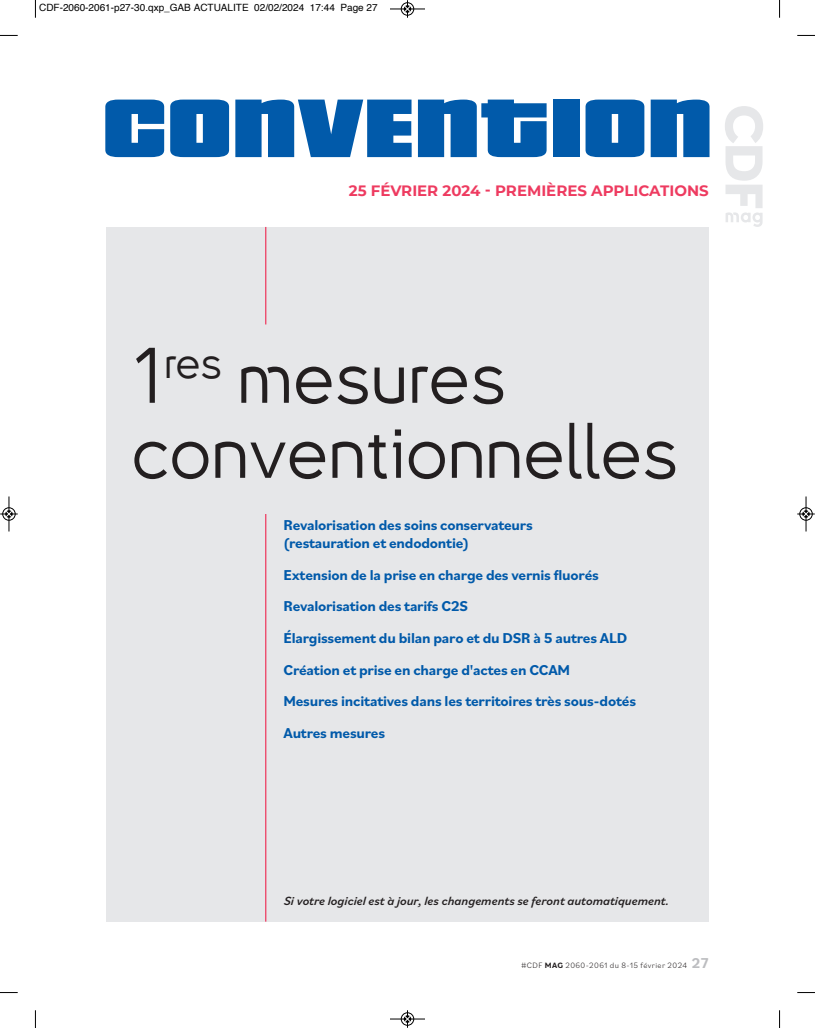
<style>
.page{position:relative;width:815px;height:1028px;background:#fff}
.page>*{position:absolute;margin:0;border:0;box-sizing:border-box;transform-origin:0 0}
.t1{font:90px "Pricedown Bl";color:#015aaa;scale:1.4 1}
.t2{font:75px "Kreadon R";color:#231f20}
.t3{font:700 15px/17.5px "Bilo";letter-spacing:-.015em;color:#015aaa}
.t4{font:700 15px "Montserrat";color:#ee3b60}
.t5{font:italic 500 12.5px "Bilo";color:#231f20}
.t6{font:10px "Helvetica";color:#000}
.t7{font:300 8.12px "Bilo";letter-spacing:.05em;color:#231f20}
.s1{font-weight:700}
.s2{font-weight:700;font-size:15px;color:#bcbdc0}
</style>
<div class="page">
<div style="left:106px;top:227px;width:603px;height:694px;background:#e6e7e9"></div>
<hr style="left:265px;top:227px;width:1px;height:97px;background:#ee3b60">
<hr style="left:265px;top:514px;width:1px;height:407px;background:#ee3b60">
<svg style="left:725px;top:106px;width:38px;height:121px"></svg>
<svg style="left:35px;top:0;width:1px;height:18px"></svg>
<svg style="left:0;top:35px;width:18px;height:1px"></svg>
<svg style="left:779px;top:0;width:1px;height:18px"></svg>
<svg style="left:797px;top:35px;width:18px;height:1px"></svg>
<svg style="left:35px;top:1010px;width:1px;height:18px"></svg>
<svg style="left:0;top:992px;width:18px;height:1px"></svg>
<svg style="left:779px;top:1010px;width:1px;height:18px"></svg>
<svg style="left:797px;top:992px;width:18px;height:1px"></svg>
<div style="left:401px;top:2px;width:13px;height:14px;border:1px solid #fff;border-radius:50%"></div>
<hr style="left:390px;top:9px;width:35px;height:1px;background:#000">
<div style="left:401px;top:3px;width:13px;height:12px;border:1px solid #000;border-radius:50%"></div>
<svg style="left:404px;top:0;width:7px;height:18px"></svg>
<hr style="left:390px;top:1018px;width:35px;height:1px;background:#000">
<div style="left:401px;top:1012px;width:13px;height:13px;border:1px solid #000;border-radius:50%"></div>
<svg style="left:404px;top:1010px;width:7px;height:17px"></svg>
<div style="left:2px;top:507px;width:14px;height:13px;border:1px solid #fff;border-radius:50%"></div>
<hr style="left:9px;top:496px;width:1px;height:35px;background:#000">
<div style="left:3px;top:507px;width:12px;height:13px;border:1px solid #000;border-radius:50%"></div>
<svg style="left:0;top:511px;width:18px;height:6px"></svg>
<div style="left:799px;top:507px;width:14px;height:13px;border:1px solid #fff;border-radius:50%"></div>
<hr style="left:806px;top:496px;width:1px;height:35px;background:#000">
<div style="left:800px;top:507px;width:12px;height:13px;border:1px solid #000;border-radius:50%"></div>
<svg style="left:797px;top:511px;width:18px;height:6px"></svg>
<p class="t6" style="left:39px;top:4px;width:340px">CDF-2060-2061-p27-30.qxp_GAB ACTUALITE 02/02/2024 17:44 Page 27</p>
<p class="t1" style="left:102px;top:73px;width:437px">CONVENTION</p>
<p class="t4" style="left:349px;top:182px;width:361px">25 FÉVRIER 2024 - PREMIÈRES APPLICATIONS</p>
<p class="t2" style="left:131px;top:348px;width:377px">1<sup>res</sup> mesures</p>
<p class="t2" style="left:131px;top:423px;width:549px">conventionnelles</p>
<p class="t3" style="left:283px;top:518px;width:251px">Revalorisation des soins conservateurs (restauration et endodontie)</p>
<p class="t3" style="left:283px;top:567px;width:317px">Extension de la prise en charge des vernis fluorés</p>
<p class="t3" style="left:283px;top:599px;width:186px">Revalorisation des tarifs C2S</p>
<p class="t3" style="left:283px;top:631px;width:345px">Élargissement du bilan paro et du DSR à 5 autres ALD</p>
<p class="t3" style="left:283px;top:662px;width:288px">Création et prise en charge d'actes en CCAM</p>
<p class="t3" style="left:283px;top:694px;width:354px">Mesures incitatives dans les territoires très sous-dotés</p>
<p class="t3" style="left:283px;top:726px;width:103px">Autres mesures</p>
<p class="t5" style="left:284px;top:893px;width:387px">Si votre logiciel est à jour, les changements se feront automatiquement.</p>
<p class="t7" style="left:522px;top:960px;width:189px">#CDF <span class="s1">MAG</span> 2060-2061 du 8-15 février 2024 <span class="s2">27</span></p>
</div>
